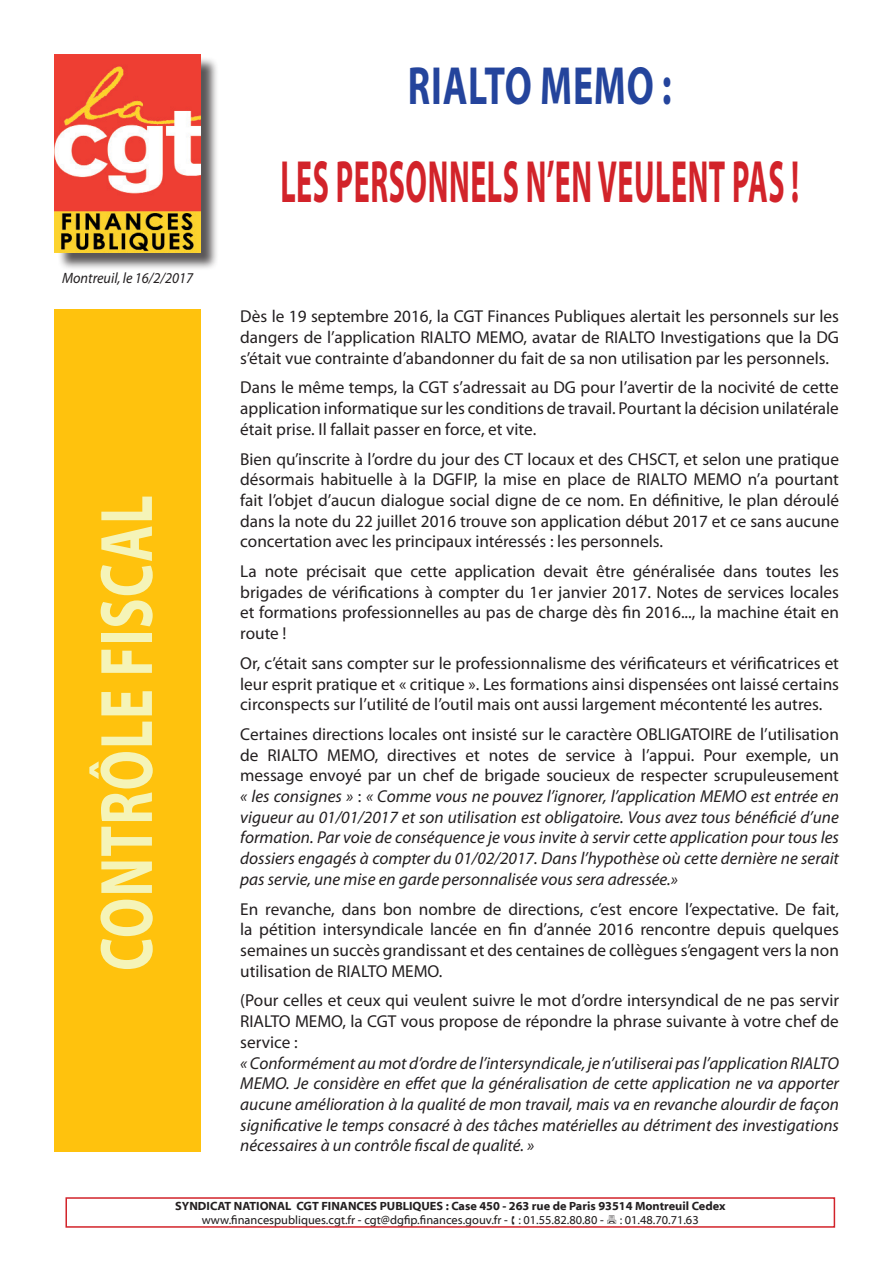
<style>
.page{position:relative;width:893px;height:1263px;background:#fff}
.page>*{position:absolute;margin:0;border:0;box-sizing:border-box;transform-origin:0 0}
.t1{font:700 75px "Myriad Pro";letter-spacing:.02em;color:#f5f4b8;scale:.75 1}
.t2{font:700 60px "Myriad Pro";letter-spacing:.02em;color:#d2232a;scale:.5 1}
.t3{font:700 54px "Myriad Pro";letter-spacing:.02em;color:#24449c;scale:.7 1}
.t4{font:17.25px/20.7px "Myriad Pro";color:#231f20;text-align:justify}
.t5{font:italic 17.25px/20.7px "Myriad Pro";color:#231f20;text-align:justify}
.puces_noire_copie_2{font:italic 15px "Myriad Pro";color:#231f20;scale:.95 1}
.t6{font:700 12px/14.4px "Myriad Web Pro";color:#231f20}
.t7{font:12px "Myriad Web Pro";color:#231f20}
.s1{font-style:normal}
.s2{font-weight:400}
</style>
<div class="page">
<div style="left:57px;top:56px;width:162px;height:215px;background:#231f20;opacity:.75"></div>
<img style="left:54px;top:54px;width:146px;height:198px">
<div style="left:65px;top:1197px;width:770px;height:31px;border:2px solid #d2232a"></div>
<div style="left:54px;top:309px;width:147px;height:842px;background:#ffc20d"></div>
<p class="t3" style="left:408px;top:51px;width:378px">RIALTO MEMO :</p>
<p class="puces_noire_copie_2" style="left:62px;top:269px;width:140px">Montreuil, le 16/2/2017</p>
<p class="t1" style="left:78px;top:971px;width:636px;rotate:-90deg">CONTRÔLE FISCAL</p>
<p class="t2" style="left:280px;top:142px;width:1039px">LES PERSONNELS N’EN VEULENT PAS !</p>
<p class="t4" style="left:240px;top:306px;width:600px">Dès le 19 septembre 2016, la CGT Finances Publiques alertait les personnels sur les dangers de l’application RIALTO MEMO, avatar de RIALTO Investigations que la DG s’était vue contrainte d’abandonner du fait de sa non utilisation par les personnels.</p>
<p class="t4" style="left:240px;top:377px;width:600px">Dans le même temps, la CGT s’adressait au DG pour l’avertir de la nocivité de cette application informatique sur les conditions de travail. Pourtant la décision unilatérale était prise. Il fallait passer en force, et vite.</p>
<p class="t4" style="left:240px;top:448px;width:600px">Bien qu’inscrite à l’ordre du jour des CT locaux et des CHSCT, et selon une pratique désormais habituelle à la DGFIP, la mise en place de RIALTO MEMO n’a pourtant fait l’objet d’aucun dialogue social digne de ce nom. En définitive, le plan déroulé dans la note du 22 juillet 2016 trouve son application début 2017 et ce sans aucune concertation avec les principaux intéressés : les personnels.</p>
<p class="t4" style="left:240px;top:561px;width:600px">La note précisait que cette application devait être généralisée dans toutes les brigades de vérifications à compter du 1er janvier 2017. Notes de services locales et formations professionnelles au pas de charge dès fin 2016..., la machine était en route !</p>
<p class="t4" style="left:240px;top:652px;width:600px">Or, c’était sans compter sur le professionnalisme des vérificateurs et vérificatrices et leur esprit pratique et « critique ». Les formations ainsi dispensées ont laissé certains circonspects sur l’utilité de l’outil mais ont aussi largement mécontenté les autres.</p>
<p class="t5" style="left:240px;top:723px;width:600px"><span class="s1">Certaines directions locales ont insisté sur le caractère OBLIGATOIRE de l’utilisation de RIALTO MEMO, directives et notes de service à l’appui. Pour exemple, un message envoyé par un chef de brigade soucieux de respecter scrupuleusement </span>« les consignes » <span class="s1">:</span> « Comme vous ne pouvez l’ignorer, l’application MEMO est entrée en vigueur au 01/01/2017 et son utilisation est obligatoire. Vous avez tous bénéficié d’une formation. Par voie de conséquence je vous invite à servir cette application pour tous les dossiers engagés à compter du 01/02/2017. Dans l’hypothèse où cette dernière ne serait pas servie, une mise en garde personnalisée vous sera adressée.»</p>
<p class="t4" style="left:240px;top:898px;width:600px">En revanche, dans bon nombre de directions, c’est encore l’expectative. De fait, la pétition intersyndicale lancée en fin d’année 2016 rencontre depuis quelques semaines un succès grandissant et des centaines de collègues s’engagent vers la non utilisation de RIALTO MEMO.</p>
<p class="t4" style="left:240px;top:990px;width:600px">(Pour celles et ceux qui veulent suivre le mot d’ordre intersyndical de ne pas servir RIALTO MEMO, la CGT vous propose de répondre la phrase suivante à votre chef de service :</p>
<p class="t5" style="left:240px;top:1052px;width:600px">« Conformément au mot d’ordre de l’intersyndicale, je n’utiliserai pas l’application RIALTO MEMO. Je considère en effet que la généralisation de cette application ne va apporter aucune amélioration à la qualité de mon travail, mais va en revanche alourdir de façon significative le temps consacré à des tâches matérielles au détriment des investigations nécessaires à un contrôle fiscal de qualité. »</p>
<p class="t6" style="left:202px;top:1199px;width:525px;text-indent:-27px">SYNDICAT NATIONAL CGT FINANCES PUBLIQUES : Case 450 - 263 rue de Paris 93514 Montreuil Cedex <span class="s2">www.financespubliques.cgt.fr - cgt@dgfip.finances.gouv.fr - : 01.55.82.80.80 -</span></p>
<p class="t7" style="left:620px;top:1214px;width:81px">: 01.48.70.71.63</p>
</div>
